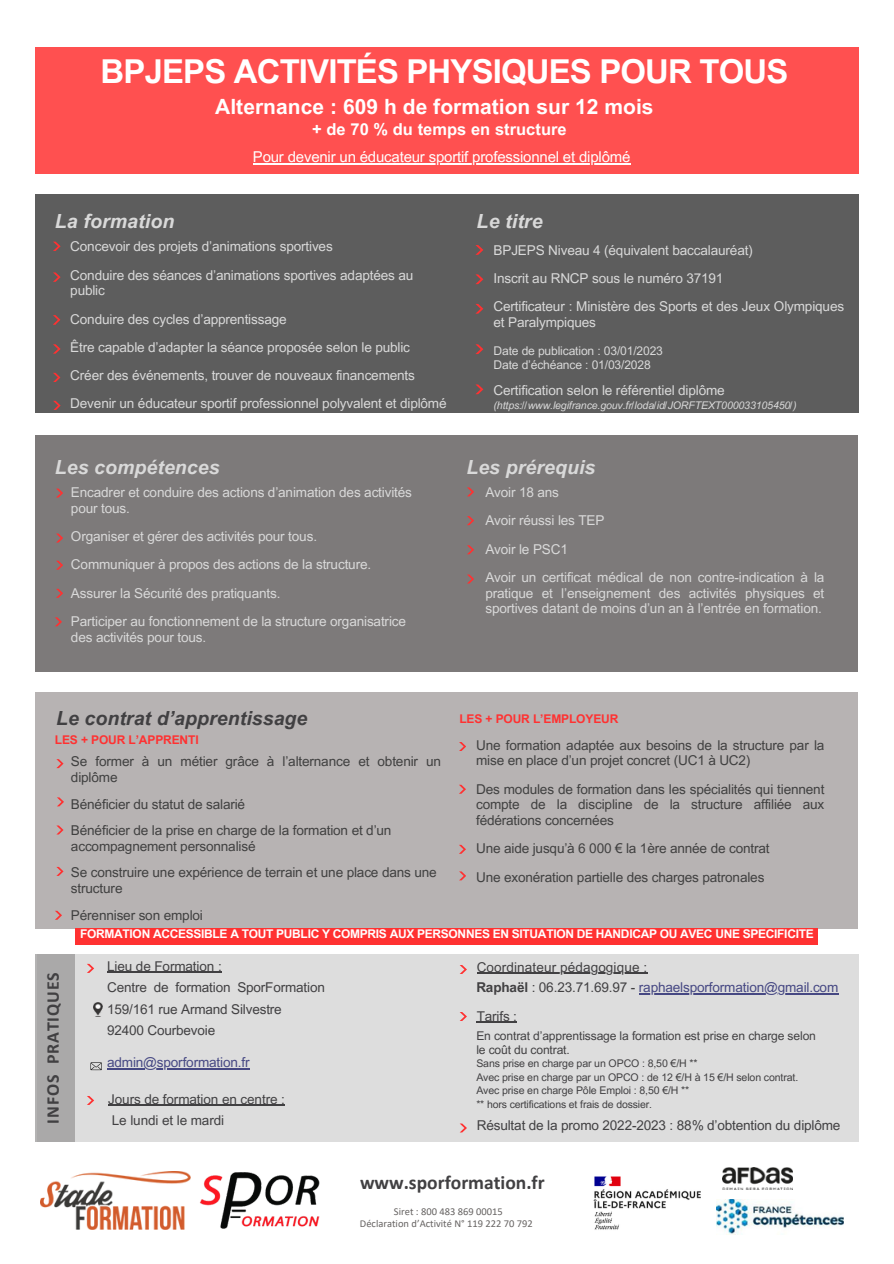
<style>
.page{position:relative;width:894px;height:1264px;background:#fff}
.page>*{position:absolute;margin:0;border:0;box-sizing:border-box;transform-origin:0 0}
.t1{font:700 33px "Arial MT Pro";letter-spacing:-.025em;color:#fff}
.t2{font:700 21px "Arial MT Pro";color:#fff}
.t3{font:italic 700 19.5px "Arial MT Pro";letter-spacing:.005em;color:#d9d9d9}
.t4{font:italic 700 19.5px "Arial MT Pro";letter-spacing:.005em;color:#414042}
.t5{font:700 19.5px "Calibri";color:#414042}
.t6{font:700 18px "Calibri";letter-spacing:.045em;color:#414042}
.t7{font:700 16.5px "Arial MT Pro";color:#fff}
.t8{font:15px "Arial MT Pro";letter-spacing:-.01em;color:#fff}
.t9{font:13.5px/15.9px "Arial MT Pro";letter-spacing:-.01em;color:#d9d9d9}
.t10{font:13.5px/15.9px "Arial MT Pro";letter-spacing:-.01em;color:#404040}
.t11{font:13.5px/21.3px "Arial MT Pro";letter-spacing:-.01em;color:#414042}
.t12{font:13.5px "Arial MT Pro";letter-spacing:-.01em;color:#464883}
.t13{font:13.5px "Arial MT Pro";letter-spacing:.01em;color:#414042}
.t14{font:700 12px "Arial MT Pro";letter-spacing:-.025em;color:#fff}
.t15{font:12px/14px "Arial MT Pro";letter-spacing:-.01em;color:#414042}
.t16{font:12px "Arial MT Pro";letter-spacing:-.01em;color:#d9d9d9}
.t17{font:700 12px "Arial MT Pro";letter-spacing:-.01em;color:#ff3131}
.t18{font:10.5px "Arial MT Pro";letter-spacing:-.01em;color:#414042}
.t19{font:italic 10.5px "Arial MT Pro";letter-spacing:-.01em;color:#d9d9d9}
.t20{font:10.5px "Calibri";color:#666362}
.s1{font-weight:700;color:#414042}
.s2{color:#414042}
</style>
<div class="page">
<div style="left:36px;top:48px;width:822px;height:126px;background:#ff5050"></div>
<div style="left:37px;top:954px;width:821px;height:187px;background:#ddd"></div>
<div style="left:36px;top:954px;width:39px;height:187px;background:#aaa9a9"></div>
<svg style="left:87px;top:963px;width:7px;height:9px"></svg>
<img style="left:93px;top:1002px;width:9px;height:14px">
<svg style="left:87px;top:1096px;width:7px;height:8px"></svg>
<svg style="left:460px;top:965px;width:7px;height:9px"></svg>
<div style="left:36px;top:692px;width:821px;height:236px;background:#b7b3b3"></div>
<div style="left:36px;top:435px;width:821px;height:237px;background:#7d7a7a"></div>
<div style="left:36px;top:194px;width:822px;height:219px;background:#5d5d5d"></div>
<svg style="left:460px;top:1012px;width:7px;height:8px"></svg>
<svg style="left:460px;top:1123px;width:7px;height:9px"></svg>
<svg style="left:467px;top:487px;width:6px;height:9px"></svg>
<svg style="left:53px;top:373px;width:7px;height:9px"></svg>
<svg style="left:53px;top:242px;width:8px;height:9px"></svg>
<svg style="left:53px;top:272px;width:8px;height:9px"></svg>
<svg style="left:53px;top:344px;width:8px;height:9px"></svg>
<svg style="left:53px;top:315px;width:7px;height:9px"></svg>
<svg style="left:53px;top:401px;width:8px;height:9px"></svg>
<svg style="left:475px;top:245px;width:8px;height:10px"></svg>
<svg style="left:475px;top:274px;width:8px;height:10px"></svg>
<svg style="left:475px;top:304px;width:8px;height:10px"></svg>
<svg style="left:475px;top:344px;width:8px;height:10px"></svg>
<svg style="left:56px;top:488px;width:7px;height:9px"></svg>
<svg style="left:56px;top:533px;width:7px;height:9px"></svg>
<svg style="left:56px;top:560px;width:7px;height:9px"></svg>
<svg style="left:56px;top:589px;width:7px;height:9px"></svg>
<svg style="left:55px;top:617px;width:7px;height:9px"></svg>
<svg style="left:459px;top:844px;width:6px;height:9px"></svg>
<svg style="left:459px;top:742px;width:6px;height:9px"></svg>
<svg style="left:459px;top:784px;width:6px;height:9px"></svg>
<svg style="left:459px;top:871px;width:6px;height:9px"></svg>
<svg style="left:56px;top:759px;width:7px;height:9px"></svg>
<svg style="left:57px;top:797px;width:7px;height:9px"></svg>
<svg style="left:56px;top:825px;width:7px;height:9px"></svg>
<svg style="left:56px;top:866px;width:7px;height:9px"></svg>
<svg style="left:55px;top:910px;width:7px;height:9px"></svg>
<img style="left:716px;top:1199px;width:127px;height:35px">
<img style="left:722px;top:1167px;width:69px;height:22px">
<img style="left:40px;top:1171px;width:151px;height:58px">
<img style="left:200px;top:1172px;width:120px;height:57px">
<img style="left:593px;top:1176px;width:108px;height:54px">
<svg style="left:467px;top:516px;width:6px;height:9px"></svg>
<svg style="left:467px;top:545px;width:6px;height:9px"></svg>
<svg style="left:467px;top:574px;width:6px;height:9px"></svg>
<svg style="left:90px;top:1062px;width:12px;height:8px"></svg>
<hr style="left:476px;top:1021px;width:40px;height:1px;background:#414042">
<hr style="left:107px;top:971px;width:115px;height:2px;background:#414042">
<hr style="left:476px;top:972px;width:171px;height:1px;background:#414042">
<hr style="left:638px;top:993px;width:200px;height:1px;background:#464883">
<hr style="left:108px;top:1104px;width:177px;height:1px;background:#414042">
<hr style="left:253px;top:163px;width:377px;height:1px;background:#fff">
<hr style="left:107px;top:1068px;width:142px;height:1px;background:#464883">
<svg style="left:475px;top:384px;width:8px;height:10px"></svg>
<div style="left:75px;top:927px;width:743px;height:17px;background:#ff3131"></div>
<h2 class="t1" style="left:101px;top:59px;width:689px">BPJEPS ACTIVITÉS PHYSIQUES POUR TOUS</h2>
<h6 class="t2" style="left:215px;top:98px;width:439px">Alternance : 609 h de formation sur 12 mois</h6>
<p class="t7" style="left:312px;top:123px;width:256px">+ de 70 % du temps en structure</p>
<p class="t8" style="left:253px;top:151px;width:379px">Pour devenir un éducateur sportif professionnel et diplômé</p>
<p class="t3" style="left:55px;top:213px;width:121px">La formation</p>
<p class="t9" style="left:70px;top:240px;width:264px">Concevoir des projets d’animations sportives</p>
<h5 class="t9" style="left:70px;top:268px;width:344px">Conduire des séances d’animations sportives adaptées au public</h5>
<h5 class="t9" style="left:70px;top:312px;width:218px">Conduire des cycles d’apprentissage</h5>
<h5 class="t9" style="left:70px;top:341px;width:341px">Être capable d’adapter la séance proposée selon le public</h5>
<p class="t9" style="left:70px;top:369px;width:346px">Créer des événements, trouver de nouveaux financements</p>
<p class="t9" style="left:70px;top:397px;width:378px">Devenir un éducateur sportif professionnel polyvalent et diplômé</p>
<h5 class="t3" style="left:476px;top:213px;width:67px">Le titre</h5>
<p class="t9" style="left:493px;top:244px;width:261px">BPJEPS Niveau 4 (équivalent baccalauréat)</p>
<p class="t9" style="left:493px;top:272px;width:231px">Inscrit au RNCP sous le numéro 37191</p>
<h5 class="t9" style="left:493px;top:300px;width:352px">Certificateur : Ministère des Sports et des Jeux Olympiques et Paralympiques</h5>
<h5 class="t16" style="left:493px;top:346px;width:171px">Date de publication : 03/01/2023</h5>
<h5 class="t16" style="left:493px;top:360px;width:159px">Date d’échéance : 01/03/2028</h5>
<h5 class="t9" style="left:493px;top:384px;width:233px">Certification selon le référentiel diplôme</h5>
<h5 class="t19" style="left:493px;top:401px;width:304px">(https://www.legifrance.gouv.fr/loda/id/JORFTEXT000033105450/)</h5>
<p class="t3" style="left:55px;top:459px;width:166px">Les compétences</p>
<h2 class="t3" style="left:466px;top:459px;width:131px">Les prérequis</h2>
<p class="t9" style="left:485px;top:486px;width:75px">Avoir 18 ans</p>
<p class="t9" style="left:485px;top:514px;width:121px">Avoir réussi les TEP</p>
<p class="t9" style="left:485px;top:542px;width:84px">Avoir le PSC1</p>
<p class="t9" style="left:485px;top:570px;width:340px;text-align:justify">Avoir un certificat médical de non contre-indication à la pratique et l’enseignement des activités physiques et sportives datant de moins d’un an à l’entrée en formation.</p>
<p class="t9" style="left:71px;top:486px;width:342px">Encadrer et conduire des actions d’animation des activités pour tous.</p>
<h5 class="t9" style="left:71px;top:530px;width:247px">Organiser et gérer des activités pour tous.</h5>
<h5 class="t9" style="left:71px;top:558px;width:301px">Communiquer à propos des actions de la structure.</h5>
<h5 class="t9" style="left:71px;top:586px;width:211px">Assurer la Sécurité des pratiquants.</h5>
<h5 class="t9" style="left:71px;top:614px;width:336px">Participer au fonctionnement de la structure organisatrice des activités pour tous.</h5>
<p class="t4" style="left:56px;top:710px;width:253px">Le contrat d’apprentissage</p>
<p class="t10" style="left:71px;top:755px;width:371px">Se former à un métier grâce à l’alternance et obtenir un diplôme</p>
<p class="t10" style="left:71px;top:797px;width:176px">Bénéficier du statut de salarié</p>
<h5 class="t10" style="left:71px;top:824px;width:322px">Bénéficier de la prise en charge de la formation et d’un accompagnement personnalisé</h5>
<h5 class="t10" style="left:71px;top:866px;width:367px">Se construire une expérience de terrain et une place dans une structure</h5>
<h5 class="t10" style="left:71px;top:908px;width:133px">Pérenniser son emploi</h5>
<h5 class="t17" style="left:55px;top:735px;width:145px">LES + POUR L’APPRENTI</h5>
<p class="t17" style="left:459px;top:714px;width:160px">LES + POUR L’EMPLOYEUR</p>
<h5 class="t10" style="left:476px;top:738px;width:350px">Une formation adaptée aux besoins de la structure par la mise en place d’un projet concret (UC1 à UC2)</h5>
<h5 class="t10" style="left:476px;top:782px;width:350px;text-align:justify">Des modules de formation dans les spécialités qui tiennent compte de la discipline de la structure affiliée aux fédérations concernées</h5>
<h5 class="t10" style="left:476px;top:842px;width:295px">Une aide jusqu’à 6 000 € la 1ère année de contrat</h5>
<h5 class="t10" style="left:476px;top:870px;width:290px">Une exonération partielle des charges patronales</h5>
<h6 class="t14" style="left:80px;top:929px;width:735px">FORMATION ACCESSIBLE A TOUT PUBLIC Y COMPRIS AUX PERSONNES EN SITUATION DE HANDICAP OU AVEC UNE SPECIFICITE</h6>
<h5 class="t11" style="left:107px;top:957px;width:219px">Lieu de Formation :<br>Centre de formation SporFormation<br>159/161 rue Armand Silvestre<br>92400 Courbevoie</h5>
<h2 class="t13" style="left:476px;top:961px;width:172px">Coordinateur pédagogique :</h2>
<p class="t6" style="left:45px;top:1123px;width:153px;rotate:-90deg">INFOS PRATIQUES</p>
<p class="t12" style="left:476px;top:982px;width:363px"><span class="s1">Raphaël</span> <span class="s2">: 06.23.71.69.97 -</span> raphaelsporformation@gmail.com</p>
<p class="t11" style="left:476px;top:1006px;width:42px">Tarifs :</p>
<p class="t15" style="left:476px;top:1030px;width:341px">En contrat d’apprentissage la formation est prise en charge selon le coût du contrat.</p>
<p class="t18" style="left:476px;top:1059px;width:223px">Sans prise en charge par un OPCO : 8,50 €/H **</p>
<h2 class="t18" style="left:476px;top:1073px;width:323px">Avec prise en charge par un OPCO : de 12 €/H à 15 €/H selon contrat.</h2>
<p class="t18" style="left:476px;top:1086px;width:214px">Avec prise en charge Pôle Emploi : 8,50 €/H **</p>
<p class="t18" style="left:476px;top:1099px;width:177px">** hors certifications et frais de dossier.</p>
<p class="t11" style="left:476px;top:1116px;width:365px">Résultat de la promo 2022-2023 : 88% d’obtention du diplôme</p>
<h5 class="t12" style="left:107px;top:1057px;width:144px">admin@sporformation.fr</h5>
<p class="t11" style="left:108px;top:1090px;width:178px">Jours de formation en centre :<br>Le lundi et le mardi</p>
<h2 class="t5" style="left:360px;top:1174px;width:186px">www.sporformation.fr</h2>
<p class="t20" style="left:394px;top:1206px;width:110px">Siret : 800 483 869 00015</p>
<p class="t20" style="left:360px;top:1219px;width:174px">Déclaration d’Activité N° 119 222 70 792</p>
</div>
